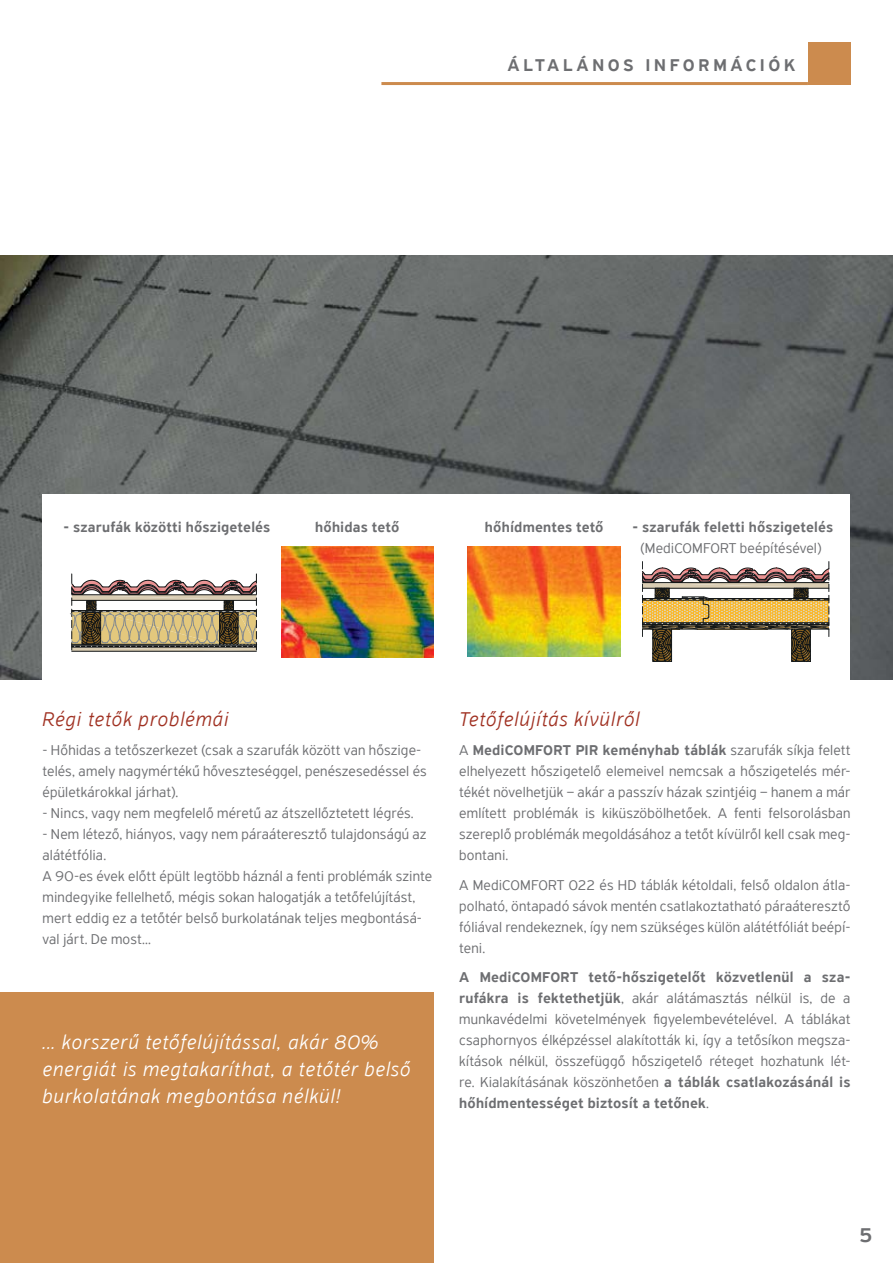
<style>
.page{position:relative;width:893px;height:1263px;background:#fff}
.page>*{position:absolute;margin:0;border:0;box-sizing:border-box;transform-origin:0 0}
.t1{font:italic 300 21px/27px "PF Highway Sans Pro";letter-spacing:.045em;color:#fff}
.t2{font:italic 300 21px "PF Highway Sans Pro";letter-spacing:.045em;color:#a03122}
.t3{font:500 21px "PF Highway Sans Pro";color:#6d6e71}
.t4{font:500 18px "PF Highway Sans Pro";letter-spacing:.205em;color:#6d6e71}
.t5{font:300 15px/21px "PF Highway Sans Pro";letter-spacing:.01em;color:#6d6e71;text-align:justify}
.t6{font:500 15px "PF Highway Sans Pro";letter-spacing:.015em;color:#6d6e71}
.s1{font-weight:500}
</style>
<div class="page">
<div style="left:808px;top:43px;width:42px;height:42px;background:#cc8b4e"></div>
<hr style="left:381px;top:82px;width:427px;height:3px;background:#cc8b4e">
<div style="left:0;top:993px;width:434px;height:270px;background:#cc8b4e"></div>
<img style="left:0;top:255px;width:893px;height:424px">
<div style="left:43px;top:494px;width:807px;height:205px;background:#fff"></div>
<img style="left:281px;top:546px;width:153px;height:111px">
<svg style="left:70px;top:573px;width:187px;height:79px"></svg>
<hr style="left:72px;top:645px;width:184px;height:1px;background:#131617">
<img style="left:467px;top:546px;width:153px;height:110px">
<svg style="left:642px;top:561px;width:188px;height:101px"></svg>
<p class="t4" style="left:507px;top:54px;width:289px">ÁLTALÁNOS INFORMÁCIÓK</p>
<p class="t6" style="left:63px;top:518px;width:208px">- szarufák közötti hőszigetelés</p>
<p class="t6" style="left:485px;top:518px;width:120px">hőhídmentes tető</p>
<p class="t6" style="left:632px;top:518px;width:202px">- szarufák feletti hőszigetelés</p>
<p class="t5" style="left:640px;top:538px;width:183px">(MediCOMFORT beépítésével)</p>
<p class="t6" style="left:315px;top:518px;width:86px">hőhidas tető</p>
<h1 class="t2" style="left:43px;top:706px;width:187px">Régi tetők problémái</h1>
<p class="t5" style="left:43px;top:740px;width:386px;text-align:left">- Hőhidas a tetőszerkezet (csak a szarufák között van hőszige&shy;telés, amely nagymértékű hőveszteséggel, penészesedéssel és épületkárokkal járhat).</p>
<p class="t5" style="left:43px;top:803px;width:373px">- Nincs, vagy nem megfelelő méretű az átszellőztetett légrés.</p>
<p class="t5" style="left:43px;top:824px;width:391px;text-align:left">- Nem létező, hiányos, vagy nem páraáteresztő tulajdonságú az alátétfólia.<br>A 90-es évek előtt épült legtöbb háznál a fenti problémák szinte mindegyike fellelhető, mégis sokan halogatják a tetőfelújítást, mert eddig ez a tetőtér belső burkolatának teljes megbontásá&shy;val járt. De most...</p>
<h1 class="t1" style="left:43px;top:1029px;width:369px">... korszerű tetőfelújítással, akár 80% energiát is megtakaríthat, a tetőtér belső burkolatának megbontása nélkül!</h1>
<h1 class="t2" style="left:459px;top:706px;width:181px">Tetőfelújítás kívülről</h1>
<p class="t5" style="left:459px;top:740px;width:393px">A <span class="s1">MediCOMFORT PIR keményhab táblák</span> szarufák síkja felett elhelyezett hőszigetelő elemeivel nemcsak a hőszigetelés mér&shy;tékét növelhetjük – akár a passzív házak szintjéig – hanem a már említett problémák is kiküszöbölhetőek. A fenti felsorolásban szereplő problémák megoldásához a tetőt kívülről kell csak meg&shy;bontani.</p>
<p class="t5" style="left:459px;top:874px;width:393px">A MediCOMFORT 022 és HD táblák kétoldali, felső oldalon átla&shy;polható, öntapadó sávok mentén csatlakoztatható páraáteresztő fóliával rendekeznek, így nem szükséges külön alátétfóliát beépí&shy;teni.</p>
<p class="t5" style="left:459px;top:967px;width:393px"><span class="s1">A MediCOMFORT tető-hőszigetelőt közvetlenül a sza&shy;rufákra is fektethetjük</span>, akár alátámasztás nélkül is, de a munkavédelmi követelmények figyelembevételével. A táblákat csaphornyos élképzéssel alakították ki, így a tetősíkon megsza&shy;kítások nélkül, összefüggő hőszigetelő réteget hozhatunk lét&shy;re. Kialakításának köszönhetően <span class="s1">a táblák csatlakozásánál is hőhídmentességet biztosít a tetőnek</span>.</p>
<h1 class="t3" style="left:859px;top:1223px;width:15px">5</h1>
</div>
